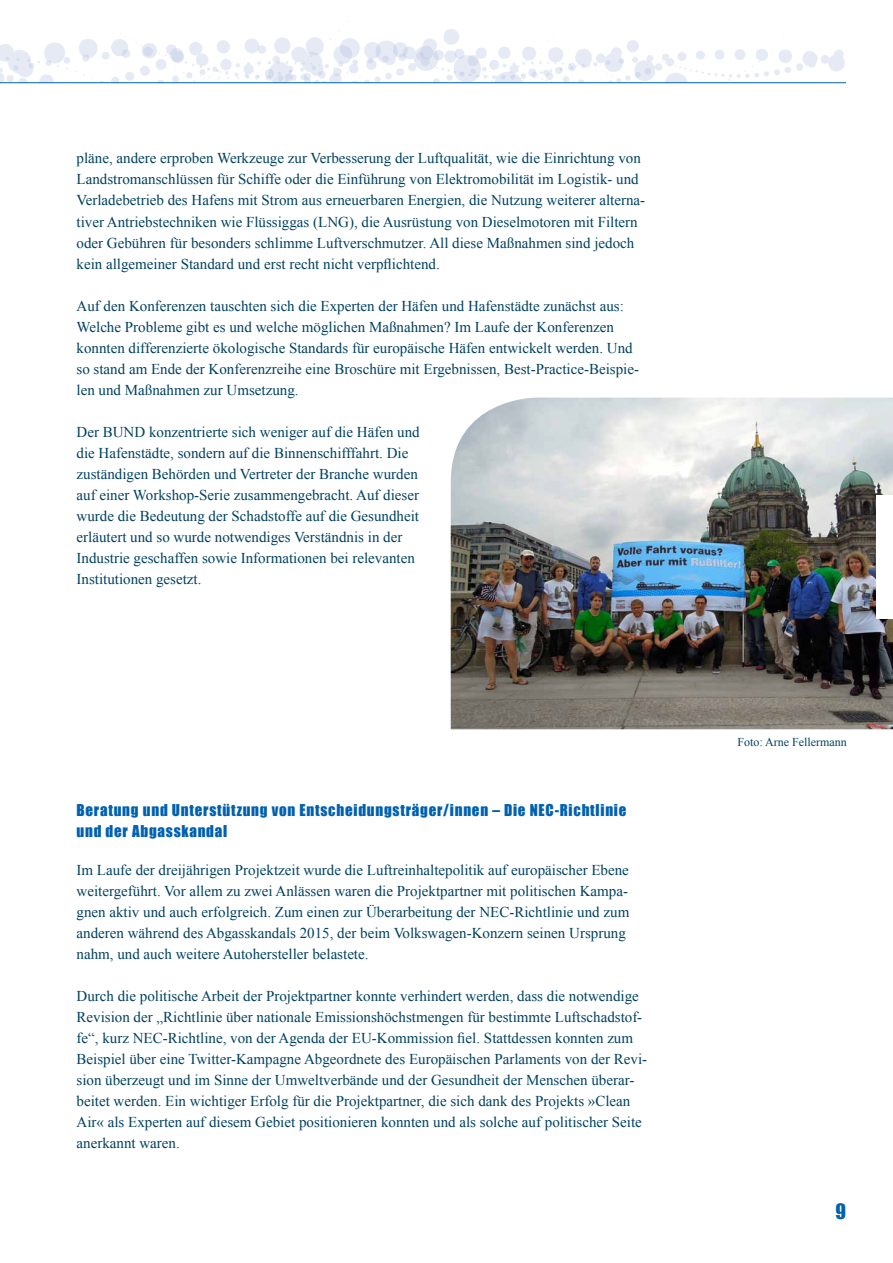
<style>
.page{position:relative;width:893px;height:1263px;background:#fff}
.page>*{position:absolute;margin:0;border:0;box-sizing:border-box;transform-origin:0 0}
.t1{font:19.5px "Impact";color:#0061af}
.t2{font:15px/21px "Times New Roman";color:#004160}
.t3{font:15px/21px "Impact";letter-spacing:.05em;color:#0061af}
.t4{font:12px "Times New Roman";color:#004160}
</style>
<div class="page">
<img style="left:451px;top:398px;width:442px;height:331px">
<div style="left:877px;top:495px;width:16px;height:124px;background:#fff"></div>
<img style="left:690px;top:49px;width:155px;height:32px">
<img style="left:523px;top:34px;width:165px;height:48px">
<img style="left:0;top:21px;width:523px;height:61px">
<hr style="left:0;top:82px;width:855px;height:1px;background:#0061af">
<div style="left:846px;top:9px;width:47px;height:79px;background:#fff"></div>
<p class="t2" style="left:77px;top:148px;width:570px">pläne, andere erproben Werkzeuge zur Verbesserung der Luftqualität, wie die Einrichtung von Landstromanschlüssen für Schiffe oder die Einführung von Elektromobilität im Logistik- und Verladebetrieb des Hafens mit Strom aus erneuerbaren Energien, die Nutzung weiterer alterna&shy;tiver Antriebstechniken wie Flüssiggas (LNG), die Ausrüstung von Dieselmotoren mit Filtern oder Gebühren für besonders schlimme Luftverschmutzer. All diese Maßnahmen sind jedoch kein allgemeiner Standard und erst recht nicht verpflichtend.</p>
<p class="t2" style="left:77px;top:295px;width:564px">Auf den Konferenzen tauschten sich die Experten der Häfen und Hafenstädte zunächst aus:<br>Welche Probleme gibt es und welche möglichen Maßnahmen? Im Laufe der Konferenzen konnten differenzierte ökologische Standards für europäische Häfen entwickelt werden. Und so stand am Ende der Konferenzreihe eine Broschüre mit Ergebnissen, Best-Practice-Beispie&shy;len und Maßnahmen zur Umsetzung.</p>
<p class="t2" style="left:77px;top:421px;width:345px">Der BUND konzentrierte sich weniger auf die Häfen und die Hafenstädte, sondern auf die Binnenschifffahrt. Die zuständigen Behörden und Vertreter der Branche wurden auf einer Workshop-Serie zusammengebracht. Auf dieser wurde die Bedeutung der Schadstoffe auf die Gesundheit erläutert und so wurde notwendiges Verständnis in der Industrie geschaffen sowie Informationen bei relevanten Institutionen gesetzt.</p>
<p class="t3" style="left:77px;top:799px;width:551px">Beratung und Unterstützung von Entscheidungsträger/innen – Die NEC-Richtlinie und der Abgasskandal</p>
<p class="t2" style="left:77px;top:859px;width:554px">Im Laufe der dreijährigen Projektzeit wurde die Luftreinhaltepolitik auf europäischer Ebene weitergeführt. Vor allem zu zwei Anlässen waren die Projektpartner mit politischen Kampa&shy;gnen aktiv und auch erfolgreich. Zum einen zur Überarbeitung der NEC-Richtlinie und zum anderen während des Abgasskandals 2015, der beim Volkswagen-Konzern seinen Ursprung nahm, und auch weitere Autohersteller belastete.</p>
<p class="t2" style="left:77px;top:985px;width:572px">Durch die politische Arbeit der Projektpartner konnte verhindert werden, dass die notwendige Revision der „Richtlinie über nationale Emissionshöchstmengen für bestimmte Luftschadstof&shy;fe“, kurz NEC-Richtline, von der Agenda der EU-Kommission fiel. Stattdessen konnten zum Beispiel über eine Twitter-Kampagne Abgeordnete des Europäischen Parlaments von der Revi&shy;sion überzeugt und im Sinne der Umweltverbände und der Gesundheit der Menschen überar&shy;beitet werden. Ein wichtiger Erfolg für die Projektpartner, die sich dank des Projekts »Clean Air« als Experten auf diesem Gebiet positionieren konnten und als solche auf politischer Seite anerkannt waren.</p>
<p class="t4" style="left:737px;top:734px;width:111px">Foto: Arne Fellermann</p>
<h1 class="t1" style="left:836px;top:1196px;width:12px">9</h1>
</div>
